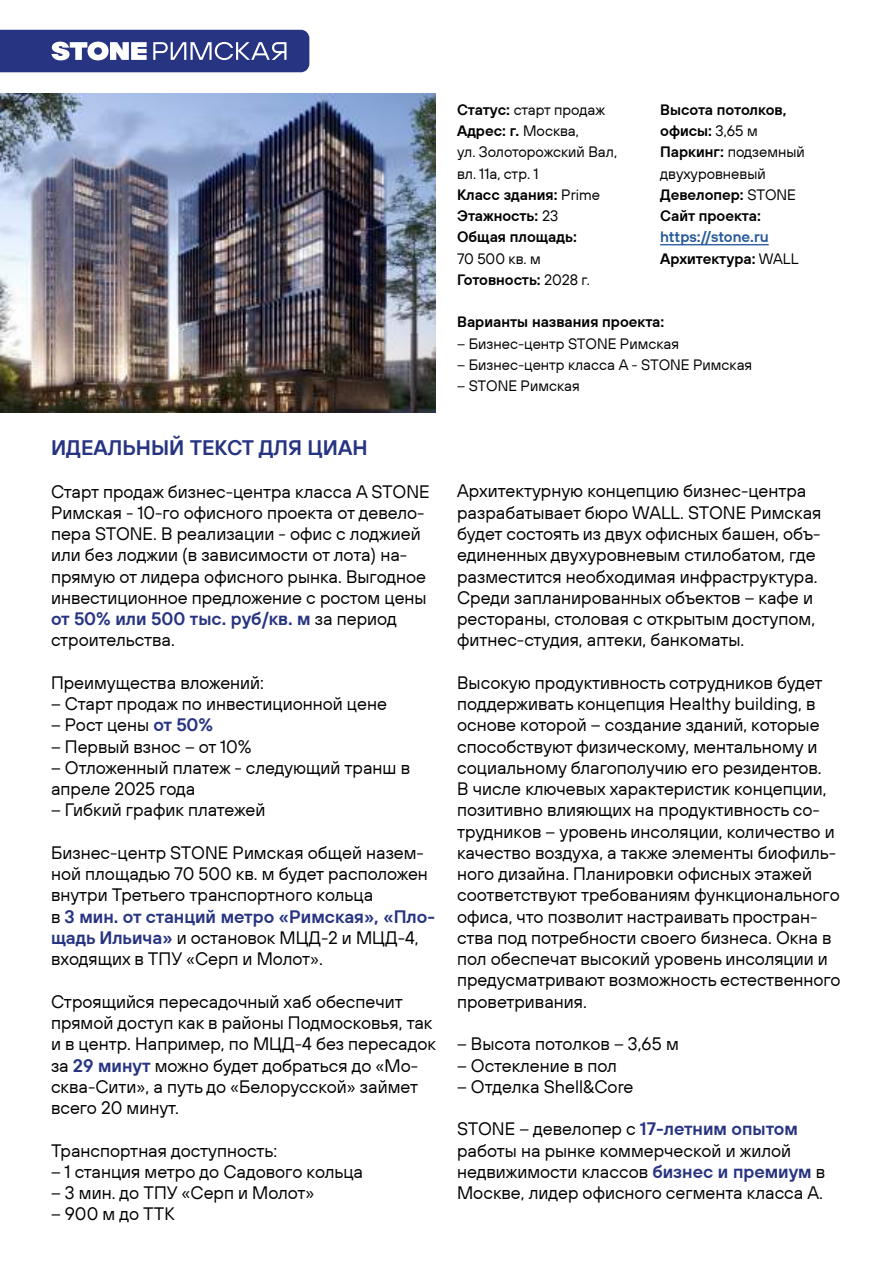
<style>
.page{position:relative;width:893px;height:1263px;background:#fff}
.page>*{position:absolute;margin:0;border:0;box-sizing:border-box;transform-origin:0 0}
.t1{font:21px "TT Hoves Pro Dm Bd";color:#273482}
.t2{font:18px/21.3px "TT Hoves Pro";color:#000}
.t3{font:18px "TT Hoves Pro Dm Bd";color:#273482}
.t4{font:15px/21.3px "TT Hoves Pro";color:#000}
.t5{font:15px/21.3px "TT Hoves Pro Dm Bd";color:#000}
.t6{font:15px/21.3px "TT Hoves Pro Dm Bd";color:#265a9b}
.s1{font-family:"TT Hoves Pro";color:#000}
.s2{font-family:"TT Hoves Pro Dm Bd";color:#273482}
.s3{font-family:"TT Hoves Pro Dm Bd"}
.s4{font-family:"TT Hoves Pro"}
.s5{color:#000}
</style>
<div class="page">
<img style="left:0;top:94px;width:436px;height:318px">
<hr style="left:660px;top:244px;width:109px;height:1px;background:#265a9b">
<svg style="left:0;top:30px;width:309px;height:42px;background:#485395"></svg>
<p class="t1" style="left:51px;top:434px;width:318px">ИДЕАЛЬНЫЙ ТЕКСТ ДЛЯ ЦИАН</p>
<p class="t2" style="left:51px;top:480px;width:380px">Старт продаж бизнес-центра класса А STONE Римская - 10-го офисного проекта от девело&shy;пера STONE. В реализации - офис с лоджией или без лоджии (в зависимости от лота) на&shy;прямую от лидера офисного рынка. Выгодное инвестиционное предложение с ростом цены</p>
<p class="t3" style="left:51px;top:607px;width:347px">от 50% или 500 тыс. руб/кв. м <span class="s1">за период</span></p>
<p class="t2" style="left:51px;top:629px;width:125px">строительства.</p>
<p class="t2" style="left:51px;top:672px;width:215px">Преимущества вложений:</p>
<p class="t2" style="left:51px;top:693px;width:337px">– Старт продаж по инвестиционной цене</p>
<p class="t2" style="left:51px;top:714px;width:164px">– Рост цены <span class="s2">от 50%</span></p>
<p class="t2" style="left:51px;top:735px;width:202px">– Первый взнос – от 10%</p>
<p class="t2" style="left:51px;top:757px;width:361px">– Отложенный платеж - следующий транш в апреле 2025 года</p>
<p class="t2" style="left:51px;top:799px;width:216px">– Гибкий график платежей</p>
<p class="t2" style="left:51px;top:842px;width:378px">Бизнес-центр STONE Римская общей назем&shy;ной площадью 70 500 кв. м будет расположен внутри Третьего транспортного кольца</p>
<p class="t3" style="left:51px;top:905px;width:385px"><span class="s1">в</span> 3 мин. от станций метро «Римская», «Пло-</p>
<p class="t2" style="left:51px;top:927px;width:369px"><span class="s2">щадь Ильича»</span> и остановок МЦД-2 и МЦД-4, входящих в ТПУ «Серп и Молот».</p>
<p class="t2" style="left:51px;top:990px;width:386px">Строящийся пересадочный хаб обеспечит прямой доступ как в районы Подмосковья, так и в центр. Например, по МЦД-4 без пересадок за <span class="s2">29 минут</span> можно будет добраться до «Мо&shy;сква-Сити», а путь до «Белорусской» займет всего 20 минут.</p>
<p class="t2" style="left:51px;top:1139px;width:228px">Транспортная доступность:</p>
<p class="t2" style="left:51px;top:1160px;width:314px">– 1 станция метро до Садового кольца</p>
<p class="t2" style="left:51px;top:1182px;width:265px">– 3 мин. до ТПУ «Серп и Молот»</p>
<p class="t2" style="left:51px;top:1203px;width:125px">– 900 м до ТТК</p>
<p class="t4" style="left:457px;top:99px;width:149px"><span class="s3">Статус:</span> старт продаж</p>
<p class="t5" style="left:457px;top:120px;width:123px">Адрес: г. <span class="s4">Москва,</span></p>
<p class="t4" style="left:457px;top:141px;width:162px">ул. Золоторожский Вал, вл. 11а, стр. 1</p>
<p class="t5" style="left:457px;top:184px;width:144px">Класс здания: <span class="s4">Prime<br></span>Этажность: <span class="s4">23<br></span>Общая площадь:</p>
<p class="t4" style="left:457px;top:247px;width:85px">70 500 кв. м</p>
<p class="t5" style="left:457px;top:269px;width:134px">Готовность: <span class="s4">2028 г.</span></p>
<p class="t5" style="left:660px;top:98px;width:128px">Высота потолков, офисы: <span class="s4">3,65 м</span></p>
<p class="t4" style="left:660px;top:141px;width:146px"><span class="s3">Паркинг:</span> подземный двухуровневый</p>
<p class="t5" style="left:660px;top:184px;width:137px">Девелопер: <span class="s4">STONE<br></span>Сайт проекта:</p>
<p class="t6" style="left:660px;top:226px;width:140px">https://stone.ru<br><span class="s5">Архитектура:</span> <span class="s1">WALL</span></p>
<p class="t5" style="left:457px;top:311px;width:209px">Варианты названия проекта:</p>
<p class="t4" style="left:457px;top:332px;width:223px">– Бизнес-центр STONE Римская</p>
<p class="t4" style="left:457px;top:354px;width:297px">– Бизнес-центр класса А - STONE Римская</p>
<p class="t4" style="left:457px;top:375px;width:124px">– STONE Римская</p>
<p class="t2" style="left:457px;top:480px;width:366px">Архитектурную концепцию бизнес-центра разрабатывает бюро WALL. STONE Римская будет состоять из двух офисных башен, объ&shy;единенных двухуровневым стилобатом, где разместится необходимая инфраструктура.<br>Среди запланированных объектов – кафе и рестораны, столовая с открытым доступом, фитнес-студия, аптеки, банкоматы.</p>
<p class="t2" style="left:457px;top:671px;width:385px">Высокую продуктивность сотрудников будет поддерживать концепция Healthy building, в основе которой – создание зданий, которые способствуют физическому, ментальному и социальному благополучию его резидентов.<br>В числе ключевых характеристик концепции, позитивно влияющих на продуктивность со&shy;трудников – уровень инсоляции, количество и качество воздуха, а также элементы биофиль&shy;ного дизайна. Планировки офисных этажей соответствуют требованиям функционального офиса, что позволит настраивать простран&shy;ства под потребности своего бизнеса. Окна в пол обеспечат высокий уровень инсоляции и предусматривают возможность естественного проветривания.</p>
<p class="t2" style="left:457px;top:1033px;width:223px">– Высота потолков – 3,65 м</p>
<p class="t2" style="left:457px;top:1054px;width:161px">– Остекление в пол</p>
<p class="t2" style="left:457px;top:1075px;width:178px">– Отделка Shell&amp;Core</p>
<p class="t2" style="left:457px;top:1118px;width:370px">STONE – девелопер с <span class="s2">17-летним опытом </span>работы на рынке коммерческой и жилой недвижимости классов <span class="s2">бизнес и премиум</span> в Москве, лидер офисного сегмента класса А.</p>
</div>
